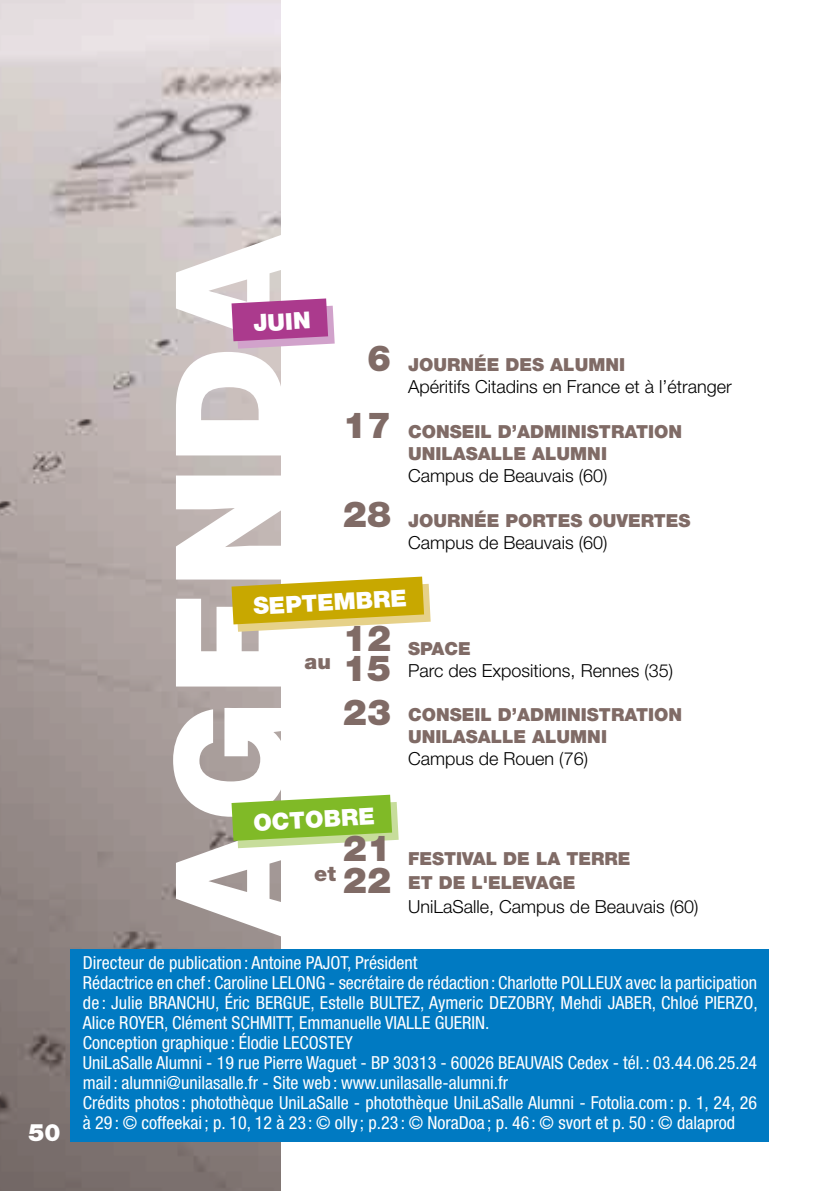
<style>
.page{position:relative;width:840px;height:1191px;background:#fff}
.page>*{position:absolute;margin:0;border:0;box-sizing:border-box;transform-origin:0 0}
.t1{font:900 24px "Helvetica Neue LT Std";color:#fff}
.t2{font:900 23.4px "Helvetica Neue LT Std";color:#fff}
.t3{font:condensed 18px/20px "Helvetica Neue LT Std";color:#fff}
.t4{font:300 18px/22px "Helvetica Neue LT Std";color:#000}
.t5{font:900 18px/22px "Helvetica Neue LT Std";color:#806b66;text-align:center}
.s1{font-weight:900;font-size:36px;color:#806b66}
.s2{font-weight:900;color:#806b66}
.s3{font-size:36px}
.s4{font-weight:300;color:#000}
</style>
<div class="page">
<img style="left:0;top:0;width:281px;height:1191px">
<svg style="left:173px;top:234px;width:108px;height:703px"></svg>
<div style="left:71px;top:949px;width:697px;height:192px;background:#007ac2"></div>
<svg style="left:192px;top:277px;width:143px;height:92px"></svg>
<svg style="left:192px;top:555px;width:239px;height:97px"></svg>
<svg style="left:192px;top:774px;width:207px;height:95px"></svg>
<h1 class="t1" style="left:28px;top:1118px;width:34px">50</h1>
<p class="t2" style="left:252px;top:309px;width:59px;rotate:-3deg">JUIN</p>
<p class="t4" style="left:408px;top:354px;width:325px;text-indent:-41px"><span class="s1">6</span> <span class="s2">JOURNÉE DES ALUMNI<br></span>Apéritifs Citadins en France et à l’étranger</p>
<p class="t5" style="left:343px;top:420px;width:340px"><span class="s3">17</span> CONSEIL D’ADMINISTRATION<br>UNILASALLE ALUMNI</p>
<p class="t4" style="left:408px;top:464px;width:201px">Campus de Beauvais (60)</p>
<p class="t5" style="left:408px;top:509px;width:284px;text-align:left;text-indent:-65px"><span class="s3">28</span> JOURNÉE PORTES OUVERTES<br><span class="s4">Campus de Beauvais (60)</span></p>
<p class="t2" style="left:252px;top:592px;width:155px;rotate:-3deg">SEPTEMBRE</p>
<p class="t4" style="left:304px;top:637px;width:370px;text-indent:38px"><sup>12</sup> <span class="s2">SPACE<br></span><sup>au</sup> <span class="s1">15</span> Parc des Expositions, Rennes (35)</p>
<p class="t5" style="left:343px;top:704px;width:340px"><span class="s3">23</span> CONSEIL D’ADMINISTRATION<br>UNILASALLE ALUMNI</p>
<p class="t4" style="left:408px;top:747px;width:181px">Campus de Rouen (76)</p>
<p class="t2" style="left:252px;top:808px;width:123px;rotate:-3deg">OCTOBRE</p>
<p class="t5" style="left:343px;top:848px;width:289px"><sup>21</sup> FESTIVAL DE LA TERRE</p>
<p class="t5" style="left:314px;top:872px;width:262px"><sup>et</sup> <span class="s3">22</span> ET DE L'ELEVAGE</p>
<p class="t4" style="left:408px;top:895px;width:292px">UniLaSalle, Campus de Beauvais (60)</p>
<p class="t3" style="left:83px;top:953px;width:676px">Directeur de publication : Antoine PAJOT, Président<br>Rédactrice en chef: Caroline LELONG - secrétaire de rédaction: Charlotte POLLEUX avec la participation de : Julie BRANCHU, Éric BERGUE, Estelle BULTEZ, Aymeric DEZOBRY, Mehdi JABER, Chloé PIERZO, Alice ROYER, Clément SCHMITT, Emmanuelle VIALLE GUERIN.<br>Conception graphique : Élodie LECOSTEY<br>UniLaSalle Alumni - 19 rue Pierre Waguet - BP 30313 - 60026 BEAUVAIS Cedex - tél.: 03.44.06.25.24 mail : alumni@unilasalle.fr - Site web : www.unilasalle-alumni.fr<br>Crédits photos : photothèque UniLaSalle - photothèque UniLaSalle Alumni - Fotolia.com: p. 1, 24, 26 à 29 : © coffeekai ; p. 10, 12 à 23 : © olly ; p.23 : © NoraDoa ; p. 46 : © svort et p. 50 : © dalaprod</p>
</div>
